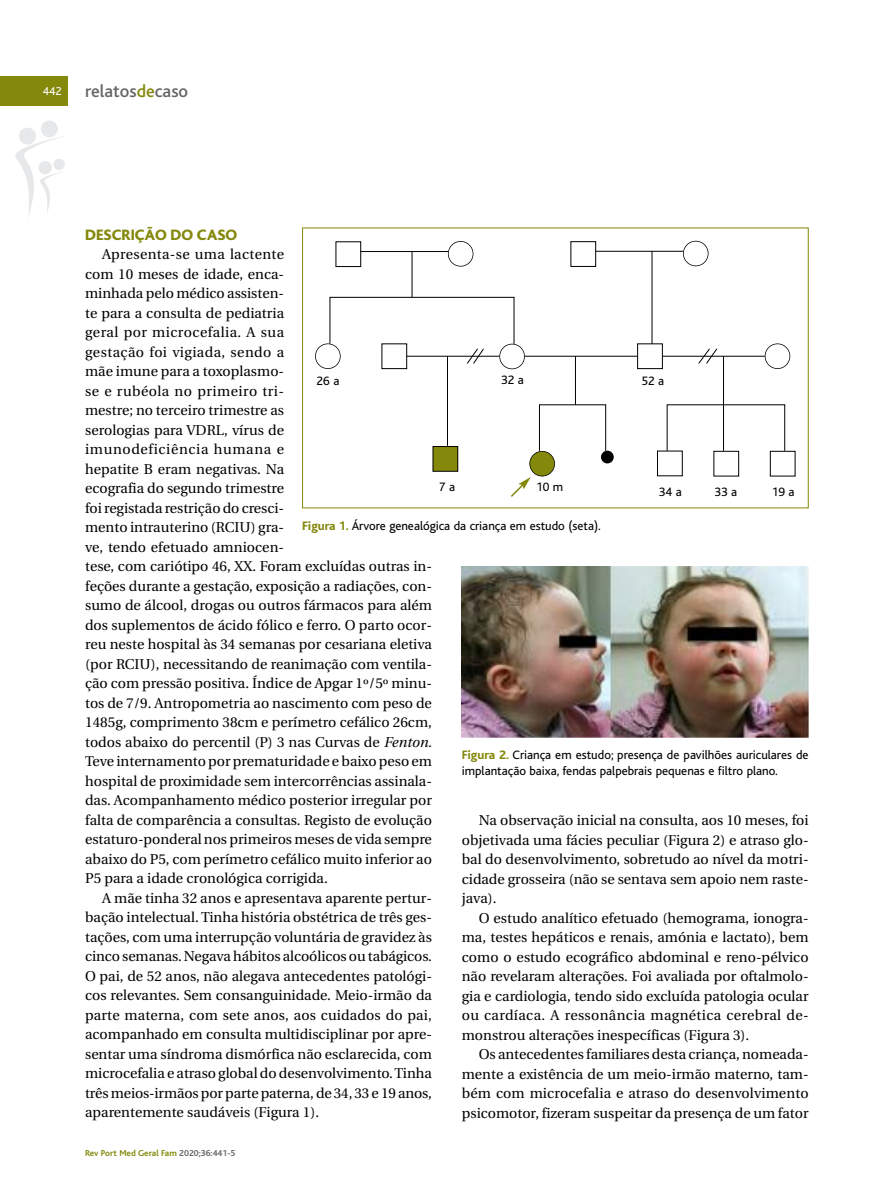
<style>
.page{position:relative;width:881px;height:1191px;background:#fff}
.page>*{position:absolute;margin:0;border:0;box-sizing:border-box;transform-origin:0 0}
.t1{font:500 18px "Bliss";color:#666}
.t2{font:800 15.75px "Bliss";color:#84880b}
.t3{font:14.25px/19.5px "Utopia";color:#000;text-align:justify}
.t4{font:12.75px/16.5px "Bliss";color:#000}
.t5{font:12px "Bliss";color:#fff}
.t6{font:700 9px "Bliss";color:#84880b}
.s1{color:#84880b}
.s2{font-style:italic}
.s3{font-weight:800;color:#84880b}
.s4{color:#666}
</style>
<div class="page">
<svg style="left:15px;top:120px;width:50px;height:95px"></svg>
<div style="left:0;top:77px;width:68px;height:29px;background:#84880b"></div>
<div style="left:335px;top:241px;width:26px;height:26px;border:1px solid #000"></div>
<div style="left:447px;top:241px;width:26px;height:25px;border:2px solid #000;border-radius:50%"></div>
<div style="left:682px;top:241px;width:26px;height:25px;border:2px solid #000;border-radius:50%"></div>
<div style="left:315px;top:343px;width:25px;height:26px;border:2px solid #000;border-radius:50%"></div>
<div style="left:499px;top:344px;width:25px;height:25px;border:2px solid #000;border-radius:50%"></div>
<div style="left:764px;top:343px;width:26px;height:26px;border:2px solid #000;border-radius:50%"></div>
<div style="left:529px;top:451px;width:25px;height:25px;background:#84880b;border-radius:50%"></div>
<div style="left:529px;top:451px;width:25px;height:25px;border:2px solid #000;border-radius:50%"></div>
<div style="left:570px;top:241px;width:25px;height:26px;border:1px solid #000"></div>
<div style="left:381px;top:343px;width:26px;height:26px;border:1px solid #000"></div>
<div style="left:637px;top:343px;width:25px;height:26px;border:1px solid #000"></div>
<div style="left:769px;top:451px;width:26px;height:25px;border:1px solid #000"></div>
<div style="left:433px;top:446px;width:24px;height:25px;background:#84880b"></div>
<div style="left:432px;top:446px;width:26px;height:26px;border:1px solid #000"></div>
<div style="left:600px;top:451px;width:13px;height:12px;background:#000;border-radius:50%"></div>
<hr style="left:360px;top:251px;width:88px;height:1px;background:#000">
<div style="left:329px;top:297px;width:185px;height:47px;border:1px solid #000"></div>
<hr style="left:411px;top:251px;width:1px;height:46px;background:#000">
<hr style="left:595px;top:251px;width:87px;height:1px;background:#000">
<hr style="left:651px;top:251px;width:1px;height:93px;background:#000">
<hr style="left:406px;top:356px;width:93px;height:1px;background:#000">
<hr style="left:524px;top:356px;width:113px;height:1px;background:#000">
<hr style="left:662px;top:356px;width:102px;height:1px;background:#000">
<hr style="left:722px;top:356px;width:1px;height:95px;background:#000">
<hr style="left:575px;top:356px;width:1px;height:49px;background:#000">
<hr style="left:447px;top:356px;width:1px;height:90px;background:#000">
<svg style="left:466px;top:348px;width:18px;height:16px"></svg>
<svg style="left:697px;top:348px;width:20px;height:16px"></svg>
<svg style="left:511px;top:477px;width:19px;height:20px"></svg>
<img style="left:461px;top:566px;width:347px;height:172px">
<p class="t5" style="left:43px;top:87px;width:20px">442</p>
<p class="t1" style="left:85px;top:85px;width:104px">relatos<span class="s1">de</span>caso</p>
<p class="t2" style="left:85px;top:229px;width:154px">DESCRIÇÃO DO CASO</p>
<p class="t3" style="left:85px;top:246px;width:348px;text-align:left;text-indent:17px">Apresenta-se uma lactente<br>com 10 meses de idade, enca-<br>minhada pelo médico assisten-<br>te para a consulta de pediatria<br>geral por microcefalia. A sua<br>gestação foi vigiada, sendo a<br>mãe imune para a toxoplasmo-<br>se e rubéola no primeiro tri-<br>mestre; no terceiro trimestre as<br>serologias para VDRL, vírus de<br>imunodeficiência humana e<br>hepatite B eram negativas. Na<br>ecografia do segundo trimestre<br>foi registada restrição do cresci-<br>mento intrauterino (RCIU) gra-<br>ve, tendo efetuado amniocen-<br>tese, com cariótipo 46, XX. Foram excluídas outras in&shy;feções durante a gestação, exposição a radiações, con&shy;sumo de álcool, drogas ou outros fármacos para além dos suplementos de ácido fólico e ferro. O parto ocor&shy;reu neste hospital às 34 semanas por cesariana eletiva (por RCIU), necessitando de reanimação com ventila&shy;ção com pressão positiva. Índice de Apgar 1º/5º minu&shy;tos de 7/9. Antropometria ao nascimento com peso de 1485g, comprimento 38cm e perímetro cefálico 26cm, todos abaixo do percentil (P) 3 nas Curvas de <span class="s2">Fenton.<br></span>Teve internamento por prematuridade e baixo peso em hospital de proximidade sem intercorrências assinala&shy;das. Acompanhamento médico posterior irregular por falta de comparência a consultas. Registo de evolução estaturo-ponderal nos primeiros meses de vida sempre abaixo do P5, com perímetro cefálico muito inferior ao P5 para a idade cronológica corrigida.</p>
<p class="t3" style="left:85px;top:889px;width:348px;text-indent:17px">A mãe tinha 32 anos e apresentava aparente pertur&shy;bação intelectual.Tinha história obstétrica de três ges&shy;tações, com uma interrupção voluntária de gravidez às cinco semanas. Negava hábitos alcoólicos ou tabágicos.<br>O pai, de 52 anos, não alegava antecedentes patológi&shy;cos relevantes. Sem consanguinidade. Meio-irmão da parte materna, com sete anos, aos cuidados do pai, acompanhado em consulta multidisciplinar por apre&shy;sentar uma síndroma dismórfica não esclarecida, com microcefalia e atraso global do desenvolvimento.Tinha três meios-irmãos por parte paterna, de 34, 33 e 19 anos, aparentemente saudáveis (Figura 1).</p>
<p class="t4" style="left:316px;top:374px;width:24px">26 a</p>
<p class="t4" style="left:501px;top:373px;width:24px">32 a</p>
<p class="t4" style="left:641px;top:374px;width:24px">52 a</p>
<p class="t4" style="left:439px;top:480px;width:18px">7 a</p>
<p class="t4" style="left:536px;top:480px;width:29px">10 m</p>
<p class="t4" style="left:658px;top:485px;width:24px">34 a</p>
<p class="t4" style="left:771px;top:485px;width:24px">19 a</p>
<p class="t4" style="left:714px;top:485px;width:24px">33 a</p>
<p class="t4" style="left:302px;top:518px;width:300px"><span class="s3">Figura 1.</span> Árvore genealógica da criança em estudo (seta).</p>
<p class="t4" style="left:461px;top:748px;width:348px"><span class="s3">Figura 2.</span> Criança em estudo; presença de pavilhões auriculares de implantação baixa, fendas palpebrais pequenas e filtro plano.</p>
<p class="t3" style="left:461px;top:812px;width:348px;text-indent:17px">Na observação inicial na consulta, aos 10 meses, foi objetivada uma fácies peculiar (Figura 2) e atraso glo&shy;bal do desenvolvimento, sobretudo ao nível da motri&shy;cidade grosseira (não se sentava sem apoio nem raste&shy;java).</p>
<p class="t3" style="left:461px;top:909px;width:348px;text-indent:17px">O estudo analítico efetuado (hemograma, ionogra&shy;ma, testes hepáticos e renais, amónia e lactato), bem como o estudo ecográfico abdominal e reno-pélvico não revelaram alterações. Foi avaliada por oftalmolo&shy;gia e cardiologia, tendo sido excluída patologia ocular ou cardíaca. A ressonância magnética cerebral de&shy;monstrou alterações inespecíficas (Figura 3).</p>
<p class="t3" style="left:461px;top:1046px;width:348px;text-indent:17px">Os antecedentes familiares desta criança, nomeada&shy;mente a existência de um meio-irmão materno, tam&shy;bém com microcefalia e atraso do desenvolvimento psicomotor, fizeram suspeitar da presença de um fator</p>
<p class="t6" style="left:85px;top:1149px;width:152px">Rev Port Med Geral Fam <span class="s4">2020;36:441-5</span></p>
</div>
